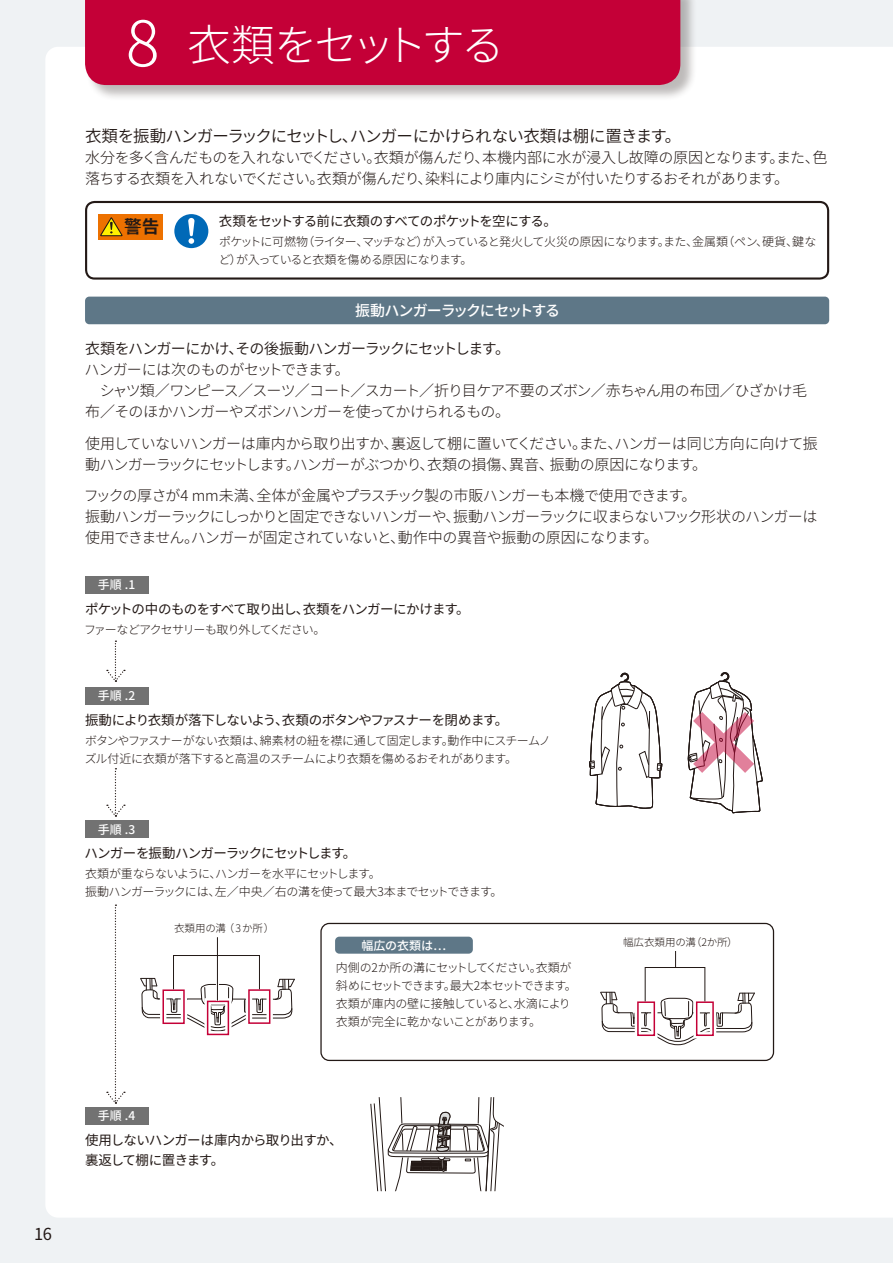
<style>
.page{position:relative;width:893px;height:1263px;background:#eff2f4}
.page>*{position:absolute;margin:0;border:0;box-sizing:border-box;transform-origin:0 0}
.t1{font:300 63px "Noto Sans CJ Kjp";color:#fff}
.Title_1{font:300 43.5px "Noto Sans CJ Kjp";letter-spacing:-.09em;color:#fff}
.t2{font:700 17.55px "Noto Sans CJ Kjp";color:#231916}
.t3{font:600 16.5px "Noto Sans CJ Kjp";letter-spacing:-.045em;color:#231916}
.t4{font:16.5px "Noto Sans CJ Kjp";color:#231916}
.t5{font:300 15px/21px "Noto Sans CJ Kjp";letter-spacing:-.05em;color:#231916}
.t6{font:600 15px "Noto Sans CJ Kjp";letter-spacing:-.055em;color:#231916}
.Title_3{font:500 15px "Noto Sans CJ Kjp";letter-spacing:-.08em;color:#fff}
.Step_Body_bold{font:13.5px "Noto Sans CJ Kjp";letter-spacing:-.06em;color:#231916}
.Import_title{font:13.5px "Noto Sans CJ Kjp";letter-spacing:-.07em;color:#231916}
.Step_Body{font:300 12px/18px "Noto Sans CJ Kjp";letter-spacing:-.06em;color:#231916}
.Import_Body{font:300 12px/18px "Noto Sans CJ Kjp";letter-spacing:-.05em;color:#231916}
.Import_Body-2{font:300 12px/18px "Noto Sans CJ Kjp";letter-spacing:-.025em;color:#231916}
.Import_title-2{font:500 12px "Noto Sans CJ Kjp";color:#fff}
.Step_Body-2{font:300 12px "Noto Sans CJ Kjp";letter-spacing:-.095em;color:#231916}
.t7{font:300 10.8px "Noto Sans CJ Kjp";color:#231916}
.Import_Body-3{font:300 10.5px "Noto Sans CJ Kjp";letter-spacing:-.01em;color:#231916}
</style>
<div class="page">
<div style="left:46px;top:47px;width:847px;height:1170px;background:#fff"></div>
<div style="left:85px;top:0;width:612px;height:102px;background:#231916;opacity:.3"></div>
<div style="left:85px;top:0;width:595px;height:85px;background:#c40037"></div>
<div style="left:85px;top:297px;width:744px;height:27px;background:#5e7787;border-radius:4px"></div>
<div style="left:321px;top:923px;width:452px;height:137px;background:#fff;border-radius:8px"></div>
<div style="left:320px;top:923px;width:454px;height:138px;border:1px solid #231916;border-radius:8px"></div>
<div style="left:349px;top:1097px;width:170px;height:94px;background:#fff"></div>
<svg style="left:370px;top:1097px;width:134px;height:94px"></svg>
<svg style="left:140px;top:978px;width:155px;height:55px"></svg>
<div style="left:160px;top:987px;width:27px;height:39px;border:6px solid #fff"></div>
<div style="left:162px;top:989px;width:23px;height:35px;border:2px solid #c40037"></div>
<div style="left:204px;top:998px;width:28px;height:39px;border:6px solid #fff"></div>
<div style="left:207px;top:1000px;width:22px;height:35px;border:2px solid #c40037"></div>
<div style="left:246px;top:987px;width:27px;height:39px;border:6px solid #fff"></div>
<div style="left:248px;top:989px;width:22px;height:35px;border:2px solid #c40037"></div>
<hr style="left:216px;top:938px;width:3px;height:62px;background:#fff">
<div style="left:173px;top:955px;width:87px;height:34px;border:1px solid #231916"></div>
<hr style="left:217px;top:938px;width:1px;height:62px;background:#231916">
<svg style="left:600px;top:992px;width:155px;height:54px"></svg>
<div style="left:635px;top:999px;width:22px;height:39px;border:6px solid #fff"></div>
<div style="left:637px;top:1001px;width:18px;height:35px;border:2px solid #c40037"></div>
<div style="left:693px;top:999px;width:23px;height:39px;border:6px solid #fff"></div>
<div style="left:696px;top:1001px;width:18px;height:35px;border:2px solid #c40037"></div>
<div style="left:645px;top:967px;width:60px;height:34px;border:1px solid #231916"></div>
<svg style="left:675px;top:952px;width:1px;height:15px"></svg>
<div style="left:563px;top:663px;width:116px;height:148px;background:#fff"></div>
<svg style="left:589px;top:673px;width:74px;height:136px"></svg>
<div style="left:669px;top:663px;width:115px;height:157px;background:#fff"></div>
<svg style="left:687px;top:672px;width:76px;height:141px"></svg>
<div style="left:85px;top:576px;width:63px;height:17px;background:#727272"></div>
<div style="left:85px;top:687px;width:63px;height:17px;background:#727272"></div>
<div style="left:85px;top:821px;width:63px;height:17px;background:#727272"></div>
<div style="left:85px;top:1107px;width:63px;height:17px;background:#727272"></div>
<svg style="left:107px;top:640px;width:18px;height:42px"></svg>
<svg style="left:107px;top:768px;width:18px;height:49px"></svg>
<svg style="left:107px;top:904px;width:18px;height:200px"></svg>
<div style="left:335px;top:937px;width:138px;height:17px;background:#5e7787;border-radius:4px"></div>
<div style="left:85px;top:201px;width:744px;height:79px;border:2px solid #231916;border-radius:9px"></div>
<div style="left:98px;top:214px;width:64px;height:26px;background:#ed7100"></div>
<svg style="left:100px;top:217px;width:23px;height:19px"></svg>
<svg style="left:174px;top:214px;width:34px;height:34px"></svg>
<p class="t4" style="left:34px;top:1224px;width:19px">16</p>
<p class="t1" style="left:126px;top:8px;width:35px">8</p>
<p class="Title_1" style="left:188px;top:20px;width:319px">衣類をセットする</p>
<p class="t3" style="left:85px;top:127px;width:598px">衣類を振動ハンガーラックにセットし、ハンガーにかけられない衣類は棚に置きます。</p>
<p class="t5" style="left:85px;top:147px;width:744px">水分を多く含んだものを入れないでください。衣類が傷んだり、本機内部に水が浸入し故障の原因となります。また、色落ちする衣類を入れないでください。衣類が傷んだり、染料により庫内にシミが付いたりするおそれがあります。</p>
<p class="t2" style="left:124px;top:217px;width:37px">警告</p>
<p class="Import_title" style="left:219px;top:213px;width:339px">衣類をセットする前に衣類のすべてのポケットを空にする。</p>
<p class="Import_Body" style="left:219px;top:233px;width:599px">ポケットに可燃物（ライター、マッチなど）が入っていると発火して火災の原因になります。また、金属類（ペン、硬貨、鍵など）が入っていると衣類を傷める原因になります。</p>
<p class="Title_3" style="left:355px;top:302px;width:207px">振動ハンガーラックにセットする</p>
<p class="t6" style="left:85px;top:340px;width:426px">衣類をハンガーにかけ、その後振動ハンガーラックにセットします。</p>
<p class="t5" style="left:84px;top:360px;width:267px">ハンガーには次のものがセットできます。</p>
<p class="t5" style="left:85px;top:381px;width:723px">　シャツ類／ワンピース／スーツ／コート／スカート／折り目ケア不要のズボン／赤ちゃん用の布団／ひざかけ毛布／そのほかハンガーやズボンハンガーを使ってかけられるもの。</p>
<p class="t5" style="left:85px;top:433px;width:734px">使用していないハンガーは庫内から取り出すか、裏返して棚に置いてください。また、ハンガーは同じ方向に向けて振動ハンガーラックにセットします。ハンガーがぶつかり、衣類の損傷、異音、振動の原因になります。</p>
<p class="t5" style="left:84px;top:485px;width:614px">フックの厚さが4 mm未満、全体が金属やプラスチック製の市販ハンガーも本機で使用できます。</p>
<p class="t5" style="left:85px;top:506px;width:734px">振動ハンガーラックにしっかりと固定できないハンガーや、振動ハンガーラックに収まらないフック形状のハンガーは使用できません。ハンガーが固定されていないと、動作中の異音や振動の原因になります。</p>
<p class="Import_title-2" style="left:98px;top:578px;width:39px">手順 .1</p>
<p class="Step_Body_bold" style="left:85px;top:601px;width:386px">ポケットの中のものをすべて取り出し、衣類をハンガーにかけます。</p>
<p class="Step_Body-2" style="left:84px;top:623px;width:243px">ファーなどアクセサリーも取り外してください。</p>
<p class="Import_title-2" style="left:98px;top:689px;width:39px">手順 .2</p>
<p class="Step_Body_bold" style="left:85px;top:712px;width:425px">振動により衣類が落下しないよう、衣類のボタンやファスナーを閉めます。</p>
<p class="Step_Body" style="left:85px;top:731px;width:468px">ボタンやファスナーがない衣類は、綿素材の紐を襟に通して固定します。動作中にスチームノズル付近に衣類が落下すると高温のスチームにより衣類を傷めるおそれがあります。</p>
<p class="Import_title-2" style="left:98px;top:822px;width:39px">手順 .3</p>
<p class="Step_Body_bold" style="left:84px;top:845px;width:273px">ハンガーを振動ハンガーラックにセットします。</p>
<p class="Step_Body" style="left:85px;top:865px;width:297px">衣類が重ならないように、ハンガーを水平にセットします。</p>
<p class="Step_Body" style="left:85px;top:883px;width:419px">振動ハンガーラックには、左／中央／右の溝を使って最大3本までセットできます。</p>
<p class="Import_Body-3" style="left:174px;top:922px;width:102px">衣類用の溝（3か所）</p>
<p class="t7" style="left:175px;top:924px;width:104px">衣類用の溝（3か所）</p>
<p class="Import_title-2" style="left:98px;top:1109px;width:39px">手順 .4</p>
<p class="Import_title-2" style="left:361px;top:938px;width:87px">幅広の衣類は…</p>
<p class="Import_Body" style="left:336px;top:959px;width:242px">内側の2か所の溝にセットしてください。衣類が斜めにセットできます。最大2本セットできます。</p>
<p class="Import_Body-2" style="left:336px;top:995px;width:236px">衣類が庫内の壁に接触していると、水滴により衣類が完全に乾かないことがあります。</p>
<p class="Step_Body_bold" style="left:85px;top:1132px;width:266px">使用しないハンガーは庫内から取り出すか、　</p>
<p class="Step_Body_bold" style="left:85px;top:1152px;width:141px">裏返して棚に置きます。</p>
<p class="Import_Body-3" style="left:623px;top:936px;width:116px">幅広衣類用の溝（2か所）</p>
<p class="t7" style="left:624px;top:936px;width:136px">厚手の衣類用の溝（2か所）</p>
</div>
